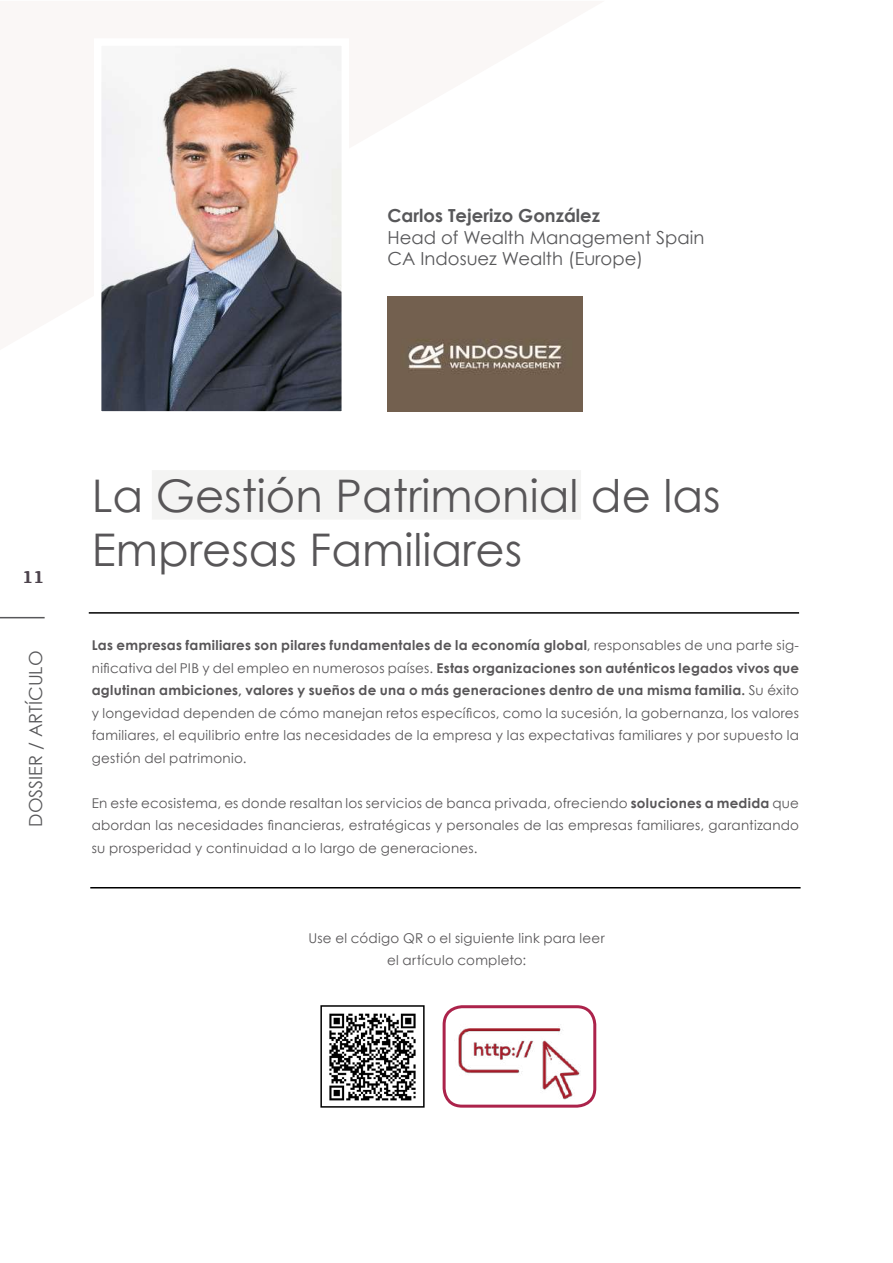
<style>
.page{position:relative;width:893px;height:1263px;background:#fff}
.page>*{position:absolute;margin:0;border:0;box-sizing:border-box;transform-origin:0 0}
.t1{font:45px/54px "Century Gothic";color:#585658}
.t2{font:18px/21.6px "Century Gothic";color:#58585a}
.t3{font:700 18px "Century Gothic";color:#58585a}
.t4{font:700 18px "Kefa";color:#4c434c}
.t5{font:13.5px/22.5px "Century Gothic";letter-spacing:.02em;color:#585658;text-align:justify}
.s1{font-weight:700}
</style>
<div class="page">
<hr style="left:89px;top:612px;width:710px;height:2px;background:#000">
<hr style="left:90px;top:887px;width:711px;height:1px;background:#000">
<hr style="left:0;top:617px;width:45px;height:1px;background:#58585a">
<div style="left:152px;top:470px;width:429px;height:50px;background:#f4f4f3"></div>
<img style="left:329px;top:1013px;width:87px;height:88px">
<div style="left:320px;top:1005px;width:105px;height:103px;border:2px solid #000"></div>
<img style="left:444px;top:1026px;width:151px;height:78px">
<div style="left:443px;top:1005px;width:153px;height:103px;border:3px solid #ac234b;border-radius:18px"></div>
<img style="left:103px;top:47px;width:237px;height:363px">
<div style="left:94px;top:38px;width:255px;height:381px;border:8px solid #fff"></div>
<img style="left:388px;top:296px;width:194px;height:116px">
<h2 class="t3" style="left:388px;top:204px;width:214px">Carlos Tejerizo González</h2>
<h2 class="t2" style="left:388px;top:226px;width:318px">Head of Wealth Management Spain<br>CA Indosuez Wealth (Europe)</h2>
<h2 class="t4" style="left:22px;top:564px;width:24px">11</h2>
<h2 class="t2" style="left:25px;top:826px;width:177px;rotate:-90deg">DOSSIER / ARTÍCULO</h2>
<h1 class="t1" style="left:92px;top:468px;width:630px">La Gestión Patrimonial de las<br>Empresas Familiares</h1>
<p class="t5" style="left:92px;top:634px;width:709px"><span class="s1">Las empresas familiares son pilares fundamentales de la economía global</span>, responsables de una parte sig&shy;nificativa del PIB y del empleo en numerosos países. <span class="s1">Estas organizaciones son auténticos legados vivos que aglutinan ambiciones, valores y sueños de una o más generaciones dentro de una misma familia.</span> Su éxito y longevidad dependen de cómo manejan retos específicos, como la sucesión, la gobernanza, los valores familiares, el equilibrio entre las necesidades de la empresa y las expectativas familiares y por supuesto la gestión del patrimonio.</p>
<p class="t5" style="left:92px;top:791px;width:709px">En este ecosistema, es donde resaltan los servicios de banca privada, ofreciendo <span class="s1">soluciones a medida</span> que abordan las necesidades financieras, estratégicas y personales de las empresas familiares, garantizando su prosperidad y continuidad a lo largo de generaciones.</p>
<p class="t5" style="left:308px;top:926px;width:298px;text-align:center">Use el código QR o el siguiente link para leer el artículo completo:</p>
</div>
